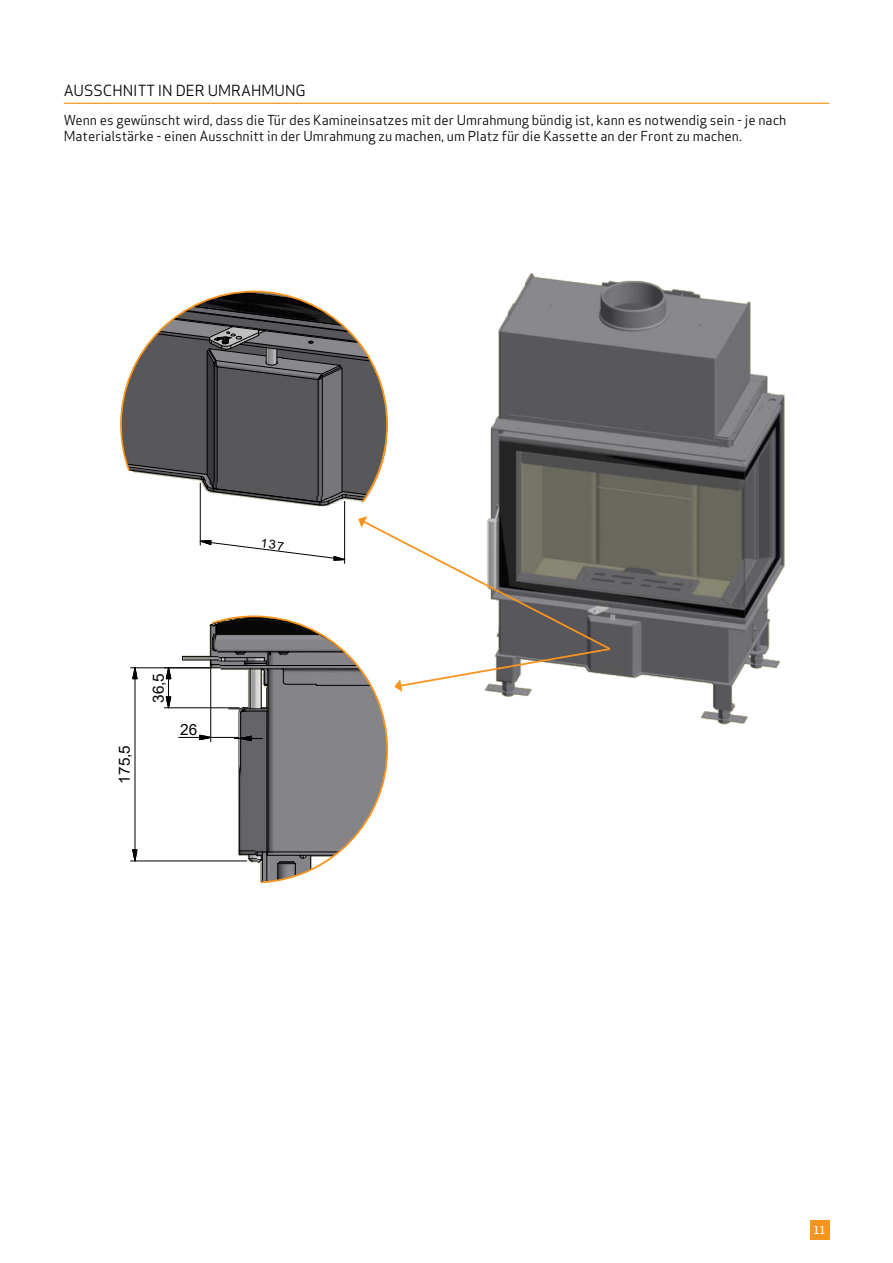
<style>
.page{position:relative;width:893px;height:1263px;background:#fff}
.page>*{position:absolute;margin:0;border:0;box-sizing:border-box;transform-origin:0 0}
.t1{font:15.3px "Arial";letter-spacing:.005em;color:#000}
.t2{font:15px "Apex Sans";color:#000}
.t3{font:13.5px/16.2px "Apex Sans";color:#000}
.t4{font:500 10.5px "Apex Sans";color:#fff}
</style>
<div class="page">
<svg style="left:490px;top:273px;width:295px;height:452px"></svg>
<hr style="left:200px;top:483px;width:1px;height:62px;background:#000">
<hr style="left:344px;top:501px;width:1px;height:62px;background:#000">
<svg style="left:165px;top:668px;width:7px;height:41px"></svg>
<hr style="left:164px;top:707px;width:75px;height:1px;background:#000">
<svg style="left:132px;top:668px;width:6px;height:20px"></svg>
<svg style="left:132px;top:849px;width:6px;height:13px"></svg>
<hr style="left:135px;top:679px;width:1px;height:171px;background:#000">
<hr style="left:131px;top:667px;width:80px;height:1px;background:#000">
<hr style="left:131px;top:860px;width:116px;height:1px;background:#000">
<svg style="left:120px;top:290px;width:268px;height:215px"></svg>
<div style="left:810px;top:1220px;width:19px;height:20px;background:#f7941e"></div>
<hr style="left:64px;top:103px;width:765px;height:1px;background:#f7941e">
<svg style="left:179px;top:516px;width:433px;height:366px"></svg>
<p class="t2" style="left:64px;top:79px;width:244px">AUSSCHNITT IN DER UMRAHMUNG</p>
<p class="t3" style="left:64px;top:111px;width:724px">Wenn es gewünscht wird, dass die Tür des Kamineinsatzes mit der Umrahmung bündig ist, kann es notwendig sein - je nach<br>Materialstärke - einen Ausschnitt in der Umrahmung zu machen, um Platz für die Kassette an der Front zu machen.</p>
<p class="t1" style="left:115px;top:784px;width:40px;rotate:-90deg">175,5</p>
<p class="t1" style="left:149px;top:704px;width:31px;rotate:-90deg">36,5</p>
<p class="t1" style="left:181px;top:720px;width:19px">26</p>
<p class="t4" style="left:813px;top:1221px;width:14px">11</p>
</div>
